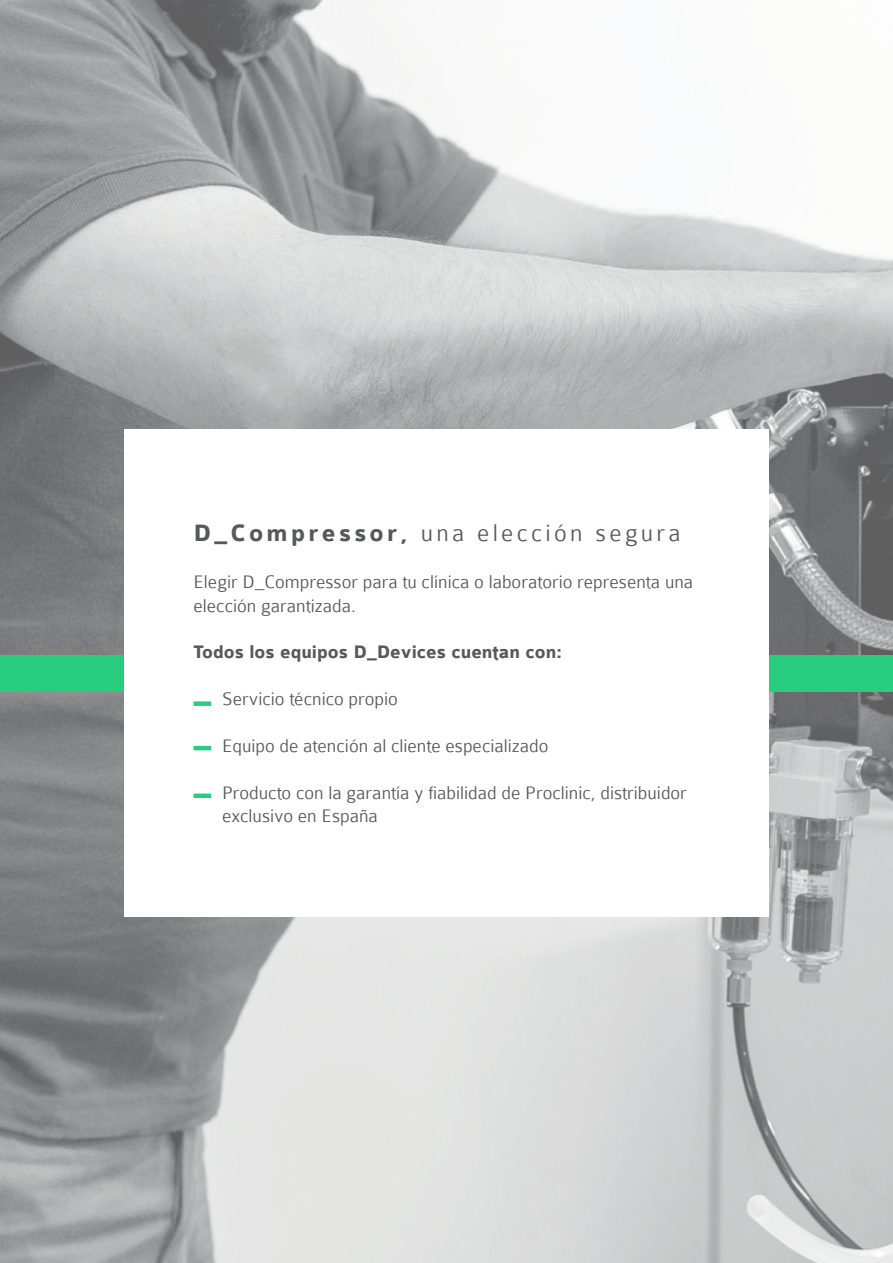
<style>
.page{position:relative;width:893px;height:1263px;background:#fff}
.page>*{position:absolute;margin:0;border:0;box-sizing:border-box;transform-origin:0 0}
.t1{font:300 25.5px "Colaborate";letter-spacing:.13em;color:#57585a}
.t2{font:300 19.5px/23.4px "Colaborate";color:#57585a}
.t3{font:700 19.5px "Colaborate";color:#57585a}
.s1{font-weight:700}
</style>
<div class="page">
<img style="left:0;top:0;width:893px;height:1263px">
<div style="left:0;top:655px;width:893px;height:37px;background:#28cd7e"></div>
<div style="left:124px;top:430px;width:645px;height:487px;background:#fff"></div>
<div style="left:194px;top:701px;width:17px;height:5px;background:#28cd7e"></div>
<hr style="left:194px;top:746px;width:17px;height:4px;background:#28cd7e">
<div style="left:194px;top:793px;width:17px;height:5px;background:#28cd7e"></div>
<h1 class="t1" style="left:194px;top:520px;width:489px"><span class="s1">D_Compressor,</span> una elección segura</h1>
<p class="t2" style="left:194px;top:570px;width:501px">Elegir D_Compressor para tu clínica o laboratorio representa una elección garantizada.</p>
<p class="t3" style="left:194px;top:642px;width:370px">Todos los equipos D_Devices cuentan con:</p>
<p class="t2" style="left:222px;top:687px;width:177px">Servicio técnico propio</p>
<p class="t2" style="left:222px;top:734px;width:328px">Equipo de atención al cliente especializado</p>
<p class="t2" style="left:222px;top:781px;width:466px">Producto con la garantía y fiabilidad de Proclinic, distribuidor exclusivo en España</p>
</div>
